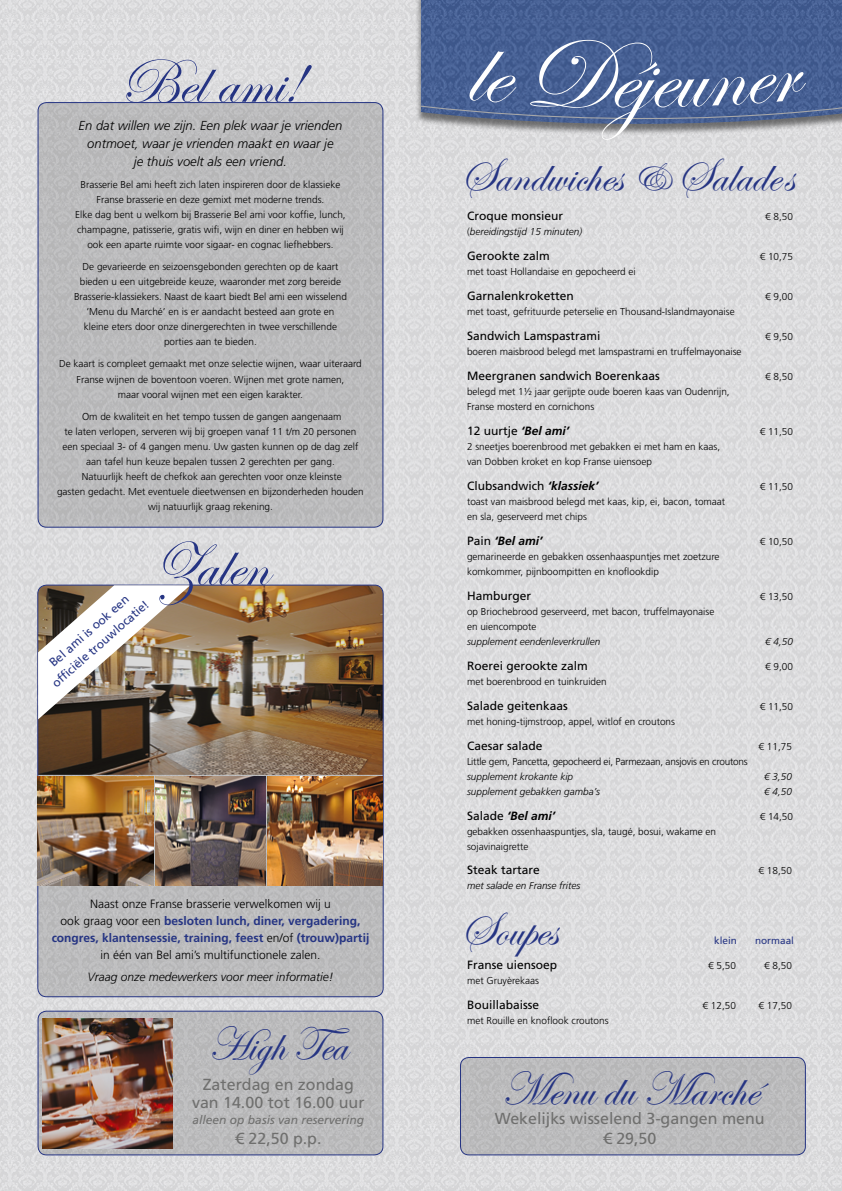
<style>
.page{position:relative;width:842px;height:1191px;background:#fff}
.page>*{position:absolute;margin:0;border:0;box-sizing:border-box;transform-origin:0 0}
.t1{font:101px "Edwardian Script ITC";color:#fff}
.t2{font:64px "Edwardian Script ITC";color:#253483}
.t3{font:48px "Edwardian Script ITC";color:#253483}
.t4{font:48px "Edwardian Script ITC";color:#253483;scale:.95 1}
.t5{font:16px/20px "Frutiger LT Std";color:#6f6f6e;text-align:center}
.t6{font:italic 300 13px/18px "Frutiger LT Std";color:#000;text-align:center}
.t7{font:12px "Frutiger LT Std";color:#000}
.t8{font:300 12px/17px "Frutiger LT Std";color:#000;text-align:center}
.t9{font:italic 300 12px "Frutiger LT Std";color:#000}
.t10{font:12px/17px "Frutiger LT Std";color:#253483;text-align:center}
.t11{font:italic 12px "Frutiger LT Std";color:#6f6f6e}
.t12{font:italic 700 12px "Frutiger LT Std";color:#000}
.t13{font:300 10px/15px "Frutiger LT Std";color:#000}
.t14{font:italic 300 10px "Frutiger LT Std";color:#000}
.t15{font:300 10px "Frutiger LT Std";letter-spacing:-.02em;color:#000}
.t16{font:10px "Frutiger LT Std";color:#253483}
.s1{font-weight:700;color:#253483}
.s2{font-size:42px}
.s3{font-style:normal}
.s4{font-weight:700;font-style:italic}
.s5{font-weight:400;font-style:normal}
</style>
<div class="page">
<img style="left:0;top:0;width:421px;height:1191px">
<div style="left:421px;top:0;width:421px;height:1191px;background:#dcdcde"></div>
<img style="left:421px;top:0;width:421px;height:38px">
<div style="left:38px;top:103px;width:345px;height:424px;background:#bbbbbc;border-radius:9px"></div>
<div style="left:38px;top:102px;width:345px;height:425px;border:1px solid #253483;border-radius:9px"></div>
<img style="left:38px;top:585px;width:345px;height:411px;border-radius:9px">
<img style="left:38px;top:1011px;width:345px;height:143px;border-radius:9px">
<div style="left:38px;top:1011px;width:345px;height:144px;border:1px solid #253483;border-radius:9px"></div>
<div style="left:460px;top:1057px;width:345px;height:97px;background:#bcbcbc;border-radius:9px"></div>
<div style="left:460px;top:1057px;width:346px;height:98px;border:1px solid #253483;border-radius:9px"></div>
<svg style="left:38px;top:585px;width:152px;height:134px"></svg>
<img style="left:268px;top:777px;width:115px;height:108px">
<img style="left:156px;top:777px;width:110px;height:108px">
<img style="left:38px;top:777px;width:115px;height:108px">
<svg style="left:420px;top:38px;width:422px;height:98px;background:#586d98"></svg>
<h2 class="t2" style="left:119px;top:47px;width:184px">Bel ami!</h2>
<h3 class="t6" style="left:79px;top:117px;width:265px">En dat willen we zijn. Een plek waar je vrienden ontmoet, waar je vrienden maakt en waar je<br>je thuis voelt als een vriend.</h3>
<p class="t13" style="left:75px;top:178px;width:272px;text-align:center">Brasserie Bel ami heeft zich laten inspireren door de klassieke Franse brasserie en deze gemixt met moderne trends.<br>Elke dag bent u welkom bij Brasserie Bel ami voor koffie, lunch, champagne, patisserie, gratis wifi, wijn en diner en hebben wij ook een aparte ruimte voor sigaar- en cognac liefhebbers.</p>
<p class="t13" style="left:74px;top:260px;width:274px;text-align:center">De gevarieerde en seizoensgebonden gerechten op de kaart bieden u een uitgebreide keuze, waaronder met zorg bereide Brasserie-klassiekers. Naast de kaart biedt Bel ami een wisselend ‘Menu du Marché’ en is er aandacht besteed aan grote en kleine eters door onze dinergerechten in twee verschillende porties aan te bieden.</p>
<p class="t13" style="left:59px;top:357px;width:304px;text-align:center">De kaart is compleet gemaakt met onze selectie wijnen, waar uiteraard<br>Franse wijnen de boventoon voeren. Wijnen met grote namen,<br>maar vooral wijnen met een eigen karakter.</p>
<p class="t13" style="left:57px;top:409px;width:308px;text-align:center">Om de kwaliteit en het tempo tussen de gangen aangenaam<br>te laten verlopen, serveren wij bij groepen vanaf 11 t/m 20 personen een speciaal 3- of 4 gangen menu. Uw gasten kunnen op de dag zelf aan tafel hun keuze bepalen tussen 2 gerechten per gang.<br>Natuurlijk heeft de chefkok aan gerechten voor onze kleinste<br>gasten gedacht. Met eventuele dieetwensen en bijzonderheden houden wij natuurlijk graag rekening.</p>
<p class="t10" style="left:37px;top:665px;width:126px;rotate:-41deg">Bel ami is ook een<br>offi ciële trouwlocatie!</p>
<h2 class="t2" style="left:153px;top:530px;width:116px">Zalen</h2>
<p class="t8" style="left:52px;top:895px;width:319px">Naast onze Franse brasserie verwelkomen wij u<br>ook graag voor een <span class="s1">besloten lunch, diner, vergadering, congres, klantensessie, training, feest</span> en/of <span class="s1">(trouw)partij </span>in één van Bel ami’s multifunctionele zalen.</p>
<p class="t9" style="left:88px;top:969px;width:247px">Vraag onze medewerkers voor meer informatie!</p>
<h3 class="t4" style="left:209px;top:1018px;width:150px">High Tea</h3>
<h3 class="t5" style="left:192px;top:1076px;width:174px;line-height:18px">Zaterdag en zondag van 14.00 tot 16.00 uur</h3>
<p class="t11" style="left:193px;top:1113px;width:173px">alleen op basis van reservering</p>
<h3 class="t5" style="left:235px;top:1129px;width:88px">€ 22,50 p.p.</h3>
<h1 class="t1" style="left:609px;top:20px;width:42px">éj</h1>
<h3 class="t3" style="left:460px;top:149px;width:335px">Sandwiches <span class="s2">&amp;</span> Salades</h3>
<p class="t7" style="left:467px;top:209px;width:98px">Croque monsieur</p>
<p class="t13" style="left:765px;top:209px;width:29px">€ 8,50</p>
<p class="t14" style="left:467px;top:226px;width:117px"><span class="s3">(</span>bereidingstijd 15 minuten)</p>
<p class="t7" style="left:467px;top:249px;width:84px">Gerookte zalm</p>
<p class="t13" style="left:760px;top:249px;width:35px">€ 10,75</p>
<p class="t13" style="left:467px;top:264px;width:170px">met toast Hollandaise en gepocheerd ei</p>
<p class="t7" style="left:467px;top:289px;width:108px">Garnalenkroketten</p>
<p class="t13" style="left:765px;top:289px;width:29px">€ 9,00</p>
<p class="t13" style="left:467px;top:304px;width:269px">met toast, gefrituurde peterselie en Thousand-Islandmayonaise</p>
<p class="t7" style="left:467px;top:329px;width:135px">Sandwich Lamspastrami</p>
<p class="t13" style="left:765px;top:329px;width:29px">€ 9,50</p>
<p class="t13" style="left:467px;top:344px;width:276px">boeren maisbrood belegd met lamspastrami en truffelmayonaise</p>
<p class="t7" style="left:467px;top:369px;width:194px">Meergranen sandwich Boerenkaas</p>
<p class="t13" style="left:765px;top:369px;width:29px">€ 8,50</p>
<p class="t13" style="left:467px;top:384px;width:264px">belegd met 1½ jaar gerijpte oude boeren kaas van Oudenrijn,<br>Franse mosterd en cornichons</p>
<p class="t7" style="left:467px;top:424px;width:104px">12 uurtje <span class="s4">‘Bel ami’</span></p>
<p class="t13" style="left:760px;top:424px;width:35px">€ 11,50</p>
<p class="t13" style="left:467px;top:439px;width:255px">2 sneetjes boerenbrood met gebakken ei met ham en kaas, van Dobben kroket en kop Franse uiensoep</p>
<p class="t7" style="left:467px;top:478px;width:133px">Clubsandwich <span class="s4">‘klassiek’</span></p>
<p class="t13" style="left:760px;top:479px;width:35px">€ 11,50</p>
<p class="t13" style="left:467px;top:494px;width:260px">toast van maisbrood belegd met kaas, kip, ei, bacon, tomaat en sla, geserveerd met chips</p>
<p class="t12" style="left:467px;top:533px;width:77px"><span class="s5">Pain</span> ‘Bel ami’</p>
<p class="t13" style="left:760px;top:534px;width:35px">€ 10,50</p>
<p class="t13" style="left:467px;top:549px;width:254px">gemarineerde en gebakken ossenhaaspuntjes met zoetzure komkommer, pijnboompitten en knoflookdip</p>
<p class="t7" style="left:467px;top:588px;width:66px">Hamburger</p>
<p class="t13" style="left:760px;top:589px;width:35px">€ 13,50</p>
<p class="t13" style="left:467px;top:604px;width:249px">op Briochebrood geserveerd, met bacon, truffelmayonaise en uiencompote</p>
<p class="t14" style="left:467px;top:635px;width:135px">supplement eendenleverkrullen</p>
<p class="t14" style="left:765px;top:635px;width:29px">€ 4,50</p>
<p class="t7" style="left:467px;top:658px;width:122px">Roerei gerookte zalm</p>
<p class="t13" style="left:765px;top:659px;width:29px">€ 9,00</p>
<p class="t13" style="left:467px;top:674px;width:141px">met boerenbrood en tuinkruiden</p>
<p class="t7" style="left:467px;top:698px;width:102px">Salade geitenkaas</p>
<p class="t13" style="left:760px;top:699px;width:35px">€ 11,50</p>
<p class="t13" style="left:467px;top:714px;width:210px">met honing-tijmstroop, appel, witlof en croutons</p>
<p class="t7" style="left:467px;top:738px;width:77px">Caesar salade</p>
<p class="t13" style="left:759px;top:739px;width:35px">€ 11,75</p>
<p class="t15" style="left:467px;top:755px;width:282px">Little gem, Pancetta, gepocheerd ei, Parmezaan, ansjovis en croutons</p>
<p class="t14" style="left:467px;top:770px;width:108px">supplement krokante kip</p>
<p class="t14" style="left:764px;top:770px;width:29px">€ 3,50</p>
<p class="t14" style="left:467px;top:785px;width:134px">supplement gebakken gamba’s</p>
<p class="t14" style="left:764px;top:785px;width:29px">€ 4,50</p>
<p class="t12" style="left:467px;top:808px;width:90px"><span class="s5">Salade</span> ‘Bel ami’</p>
<p class="t13" style="left:760px;top:808px;width:35px">€ 14,50</p>
<p class="t13" style="left:467px;top:823px;width:250px">gebakken ossenhaaspuntjes, sla, taugé, bosui, wakame en sojavinaigrette</p>
<p class="t7" style="left:467px;top:863px;width:74px">Steak tartare</p>
<p class="t13" style="left:759px;top:863px;width:35px">€ 18,50</p>
<p class="t14" style="left:467px;top:880px;width:115px">met salade en Franse frites</p>
<h3 class="t3" style="left:460px;top:903px;width:98px">Soupes</h3>
<p class="t16" style="left:714px;top:935px;width:24px">klein</p>
<p class="t16" style="left:755px;top:935px;width:40px">normaal</p>
<p class="t7" style="left:467px;top:958px;width:92px">Franse uiensoep</p>
<p class="t13" style="left:708px;top:958px;width:29px">€ 5,50</p>
<p class="t13" style="left:764px;top:958px;width:29px">€ 8,50</p>
<p class="t13" style="left:467px;top:973px;width:74px">met Gruyèrekaas</p>
<p class="t7" style="left:467px;top:998px;width:74px">Bouillabaisse</p>
<p class="t13" style="left:703px;top:998px;width:35px">€ 12,50</p>
<p class="t13" style="left:759px;top:998px;width:35px">€ 17,50</p>
<p class="t13" style="left:467px;top:1013px;width:143px">met Rouille en knoflook croutons</p>
<h3 class="t3" style="left:502px;top:1063px;width:258px">Menu du Marché</h3>
<h3 class="t5" style="left:495px;top:1108px;width:271px">Wekelijks wisselend 3-gangen menu € 29,50</h3>
</div>
